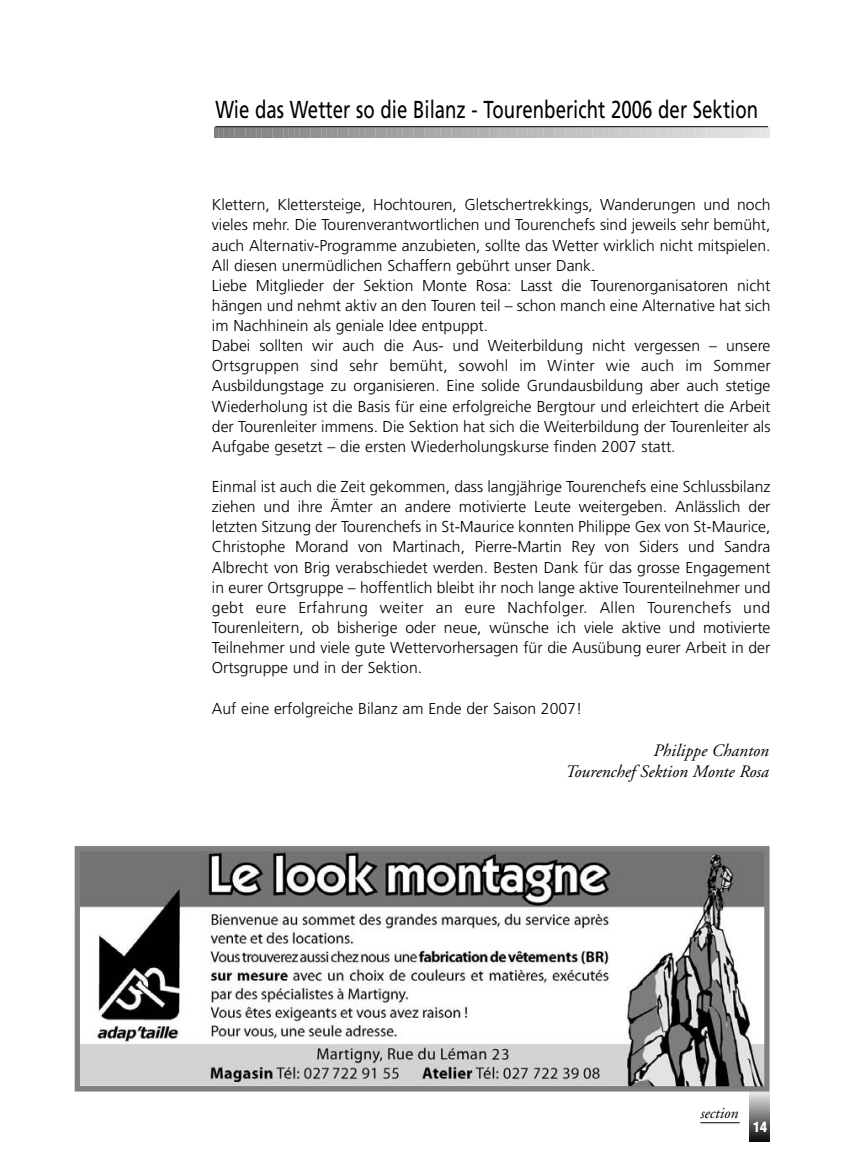
<style>
.page{position:relative;width:844px;height:1166px;background:#fff}
.page>*{position:absolute;margin:0;border:0;box-sizing:border-box;transform-origin:0 0}
.t1{font:24.5px "Frutiger";color:#000;scale:.76 1}
.t2{font:italic 17.5px/21.9px "Adobe Garamond";color:#000;text-align:right}
.t3{font:300 15.75px/20.1px "Frutiger";color:#000}
.t4{font:italic 15.75px "Adobe Garamond";color:#000}
.t5{font:900 condensed 14px "Helvetica";color:#fff}
</style>
<div class="page">
<hr style="left:700px;top:1122px;width:39px;height:1px;background:#000">
<svg style="left:749px;top:1091px;width:20px;height:51px"></svg>
<svg style="left:215px;top:128px;width:554px;height:10px;background:#b3b3b3"></svg>
<hr style="left:215px;top:126px;width:552px;height:1px;background:#000">
<img style="left:81px;top:852px;width:682px;height:233px">
<div style="left:75px;top:846px;width:694px;height:245px;border:5px solid #808080"></div>
<h1 class="t1" style="left:215px;top:99px;width:715px">Wie das Wetter so die Bilanz - Tourenbericht 2006 der Sektion</h1>
<p class="t3" style="left:212px;top:196px;width:560px">Klettern, Klettersteige, Hochtouren, Gletschertrekkings, Wanderungen und noch vieles mehr. Die Tourenverantwortlichen und Tourenchefs sind jeweils sehr bemüht, auch Alternativ-Programme anzubieten, sollte das Wetter wirklich nicht mitspielen.<br>All diesen unermüdlichen Schaffern gebührt unser Dank.<br>Liebe Mitglieder der Sektion Monte Rosa: Lasst die Tourenorganisatoren nicht hängen und nehmt aktiv an den Touren teil – schon manch eine Alternative hat sich im Nachhinein als geniale Idee entpuppt.<br>Dabei sollten wir auch die Aus- und Weiterbildung nicht vergessen – unsere Ortsgruppen sind sehr bemüht, sowohl im Winter wie auch im Sommer Ausbildungstage zu organisieren. Eine solide Grundausbildung aber auch stetige Wiederholung ist die Basis für eine erfolgreiche Bergtour und erleichtert die Arbeit der Tourenleiter immens. Die Sektion hat sich die Weiterbildung der Tourenleiter als Aufgabe gesetzt – die ersten Wiederholungskurse finden 2007 statt.</p>
<p class="t3" style="left:212px;top:478px;width:560px;text-align:justify">Einmal ist auch die Zeit gekommen, dass langjährige Tourenchefs eine Schlussbilanz ziehen und ihre Ämter an andere motivierte Leute weitergeben. Anlässlich der letzten Sitzung der Tourenchefs in St-Maurice konnten Philippe Gex von St-Maurice, Christophe Morand von Martinach, Pierre-Martin Rey von Siders und Sandra Albrecht von Brig verabschiedet werden. Besten Dank für das grosse Engagement in eurer Ortsgruppe – hoffentlich bleibt ihr noch lange aktive Tourenteilnehmer und gebt eure Erfahrung weiter an eure Nachfolger. Allen Tourenchefs und Tourenleitern, ob bisherige oder neue, wünsche ich viele aktive und motivierte Teilnehmer und viele gute Wettervorhersagen für die Ausübung eurer Arbeit in der Ortsgruppe und in der Sektion.</p>
<p class="t3" style="left:212px;top:699px;width:371px">Auf eine erfolgreiche Bilanz am Ende der Saison 2007!</p>
<p class="t2" style="left:565px;top:741px;width:205px">Philippe Chanton<br>Tourenchef Sektion Monte Rosa</p>
<p class="t4" style="left:700px;top:1107px;width:40px">section</p>
<p class="t5" style="left:753px;top:1122px;width:15px">14</p>
</div>
